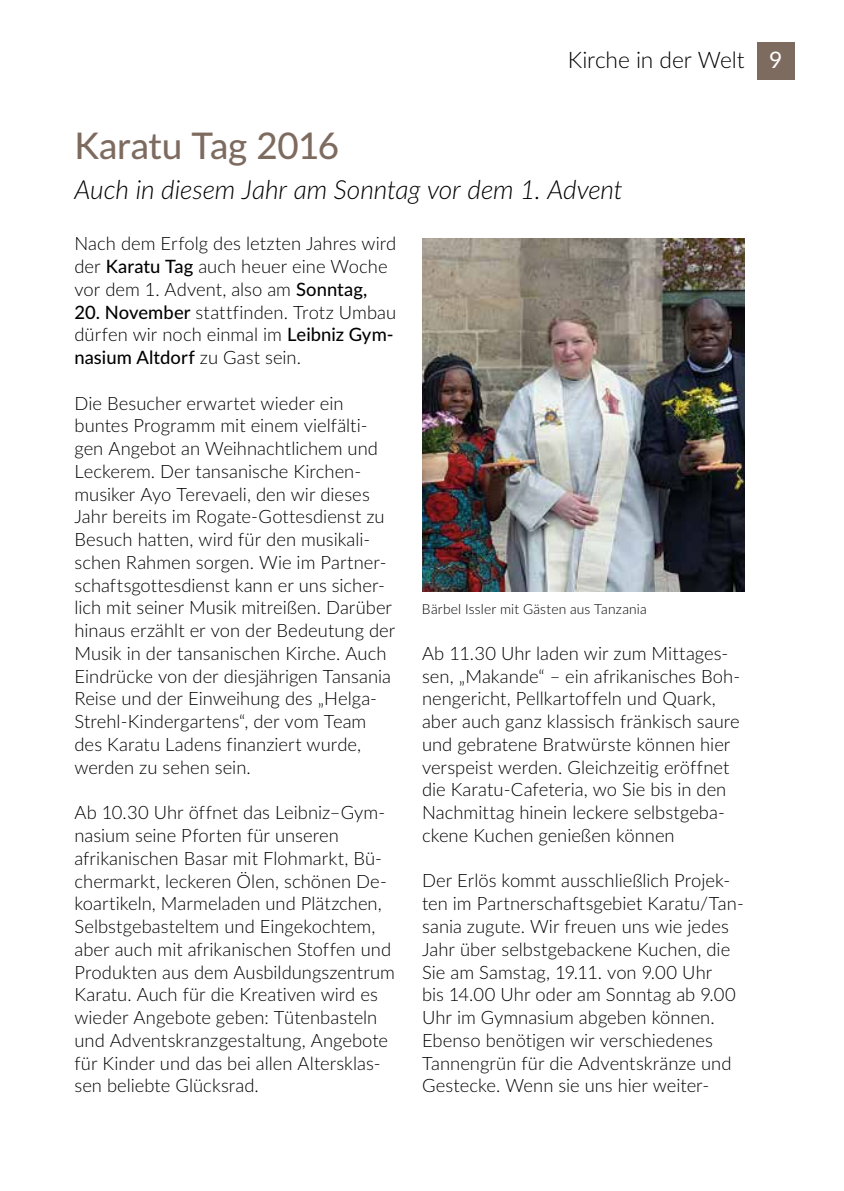
<style>
.page{position:relative;width:844px;height:1191px;background:#fff}
.page>*{position:absolute;margin:0;border:0;box-sizing:border-box;transform-origin:0 0}
.t1{font:500 36.75px "Lato";letter-spacing:-.01em;color:#7e6b60}
.t2{font:italic 300 26.25px "Lato";letter-spacing:-.005em;color:#000}
.t3{font:300 22.75px "Lato";letter-spacing:-.01em;color:#000}
.t4{font:300 18.38px/22.8px "Lato";color:#000}
.t5{font:300 13.83px "Lato";letter-spacing:.015em;color:#000}
.s1{font-weight:400;color:#fff}
.s2{font-weight:500}
</style>
<div class="page">
<div style="left:756px;top:42px;width:38px;height:37px;background:#7e6b60"></div>
<img style="left:422px;top:239px;width:322px;height:353px">
<p class="t3" style="left:567px;top:44px;width:216px">Kirche in der Welt <span class="s1">9</span></p>
<h1 class="t1" style="left:74px;top:119px;width:266px">Karatu Tag 2016</h1>
<h2 class="t2" style="left:74px;top:171px;width:549px">Auch in diesem Jahr am Sonntag vor dem 1. Advent</h2>
<p class="t4" style="left:74px;top:232px;width:323px">Nach dem Erfolg des letzten Jahres wird der <span class="s2">Karatu Tag</span> auch heuer eine Woche vor dem 1. Advent, also am <span class="s2">Sonntag,</span></p>
<p class="t4" style="left:74px;top:300px;width:323px"><span class="s2">20. November</span> stattfinden. Trotz Umbau dürfen wir noch einmal im <span class="s2">Leibniz Gym&shy;nasium Altdorf</span> zu Gast sein.</p>
<p class="t4" style="left:74px;top:391px;width:322px">Die Besucher erwartet wieder ein buntes Programm mit einem vielfälti&shy;gen Angebot an Weihnachtlichem und Leckerem. Der tansanische Kirchen&shy;musiker Ayo Terevaeli, den wir dieses Jahr bereits im Rogate-Gottesdienst zu Besuch hatten, wird für den musikali&shy;schen Rahmen sorgen. Wie im Partner&shy;schaftsgottesdienst kann er uns sicher&shy;lich mit seiner Musik mitreißen. Darüber hinaus erzählt er von der Bedeutung der Musik in der tansanischen Kirche. Auch Eindrücke von der diesjährigen Tansania Reise und der Einweihung des „Helga-Strehl-Kindergartens“, der vom Team des Karatu Ladens finanziert wurde, werden zu sehen sein.</p>
<p class="t4" style="left:74px;top:800px;width:322px">Ab 10.30 Uhr öffnet das Leibniz–Gym&shy;nasium seine Pforten für unseren afrikanischen Basar mit Flohmarkt, Bü&shy;chermarkt, leckeren Ölen, schönen De&shy;koartikeln, Marmeladen und Plätzchen, Selbstgebasteltem und Eingekochtem, aber auch mit afrikanischen Stoffen und Produkten aus dem Ausbildungszentrum Karatu. Auch für die Kreativen wird es wieder Angebote geben: Tütenbasteln und Adventskranzgestaltung, Angebote für Kinder und das bei allen Altersklas&shy;sen beliebte Glücksrad.</p>
<p class="t5" style="left:422px;top:600px;width:226px">Bärbel Issler mit Gästen aus Tanzania</p>
<p class="t4" style="left:422px;top:641px;width:319px">Ab 11.30 Uhr laden wir zum Mittages&shy;sen, „Makande“ – ein afrikanisches Boh&shy;nengericht, Pellkartoffeln und Quark, aber auch ganz klassisch fränkisch saure und gebratene Bratwürste können hier verspeist werden. Gleichzeitig eröffnet die Karatu-Cafeteria, wo Sie bis in den Nachmittag hinein leckere selbstgeba&shy;ckene Kuchen genießen können</p>
<p class="t4" style="left:422px;top:869px;width:323px">Der Erlös kommt ausschließlich Projek&shy;ten im Partnerschaftsgebiet Karatu/Tan&shy;sania zugute. Wir freuen uns wie jedes Jahr über selbstgebackene Kuchen, die Sie am Samstag, 19.11. von 9.00 Uhr<br>bis 14.00 Uhr oder am Sonntag ab 9.00<br>Uhr im Gymnasium abgeben können.<br>Ebenso benötigen wir verschiedenes Tannengrün für die Adventskränze und Gestecke. Wenn sie uns hier weiter-</p>
</div>
